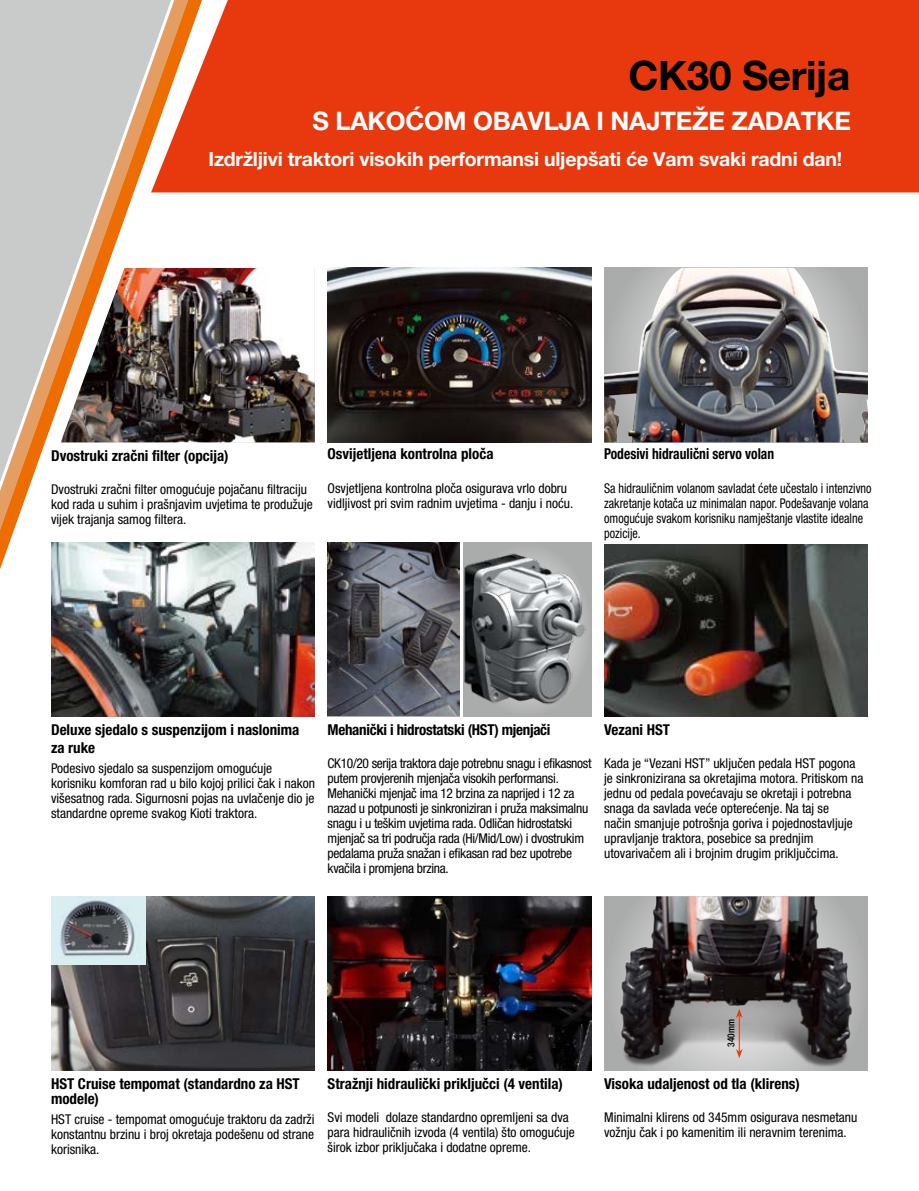
<style>
.page{position:relative;width:919px;height:1191px;background:#fff}
.page>*{position:absolute;margin:0;border:0;box-sizing:border-box;transform-origin:0 0}
.t1{font:700 40.5px "Helvetica Neue LT Pro";letter-spacing:-.01em;color:#000}
.t2{font:700 25.5px "Helvetica Neue LT Pro";letter-spacing:-.01em;color:#fff}
.t3{font:700 19.5px "Helvetica Neue LT Pro";letter-spacing:-.01em;color:#fff}
.t4{font:700 condensed 15px/18px "Helvetica Neue LT Pro";color:#000}
.t5{font:700 condensed 15px "Helvetica Neue LT Pro";letter-spacing:-.02em;color:#000}
.t6{font:700 condensed 15px "Helvetica Neue LT Pro";color:#000;scale:.9 1}
.t7{font:condensed 13.5px/15px "Helvetica Neue LT Pro";color:#000}
.t8{font:condensed 13.5px/15px "Helvetica Neue LT Pro";letter-spacing:-.02em;color:#000}
.t9{font:condensed 13.5px/15px "Helvetica Neue LT Pro";color:#000;scale:.9 1}
.t10{font:500 condensed 9.75px "Helvetica Neue";letter-spacing:.005em;color:#000}
</style>
<div class="page">
<div style="left:202px;top:0;width:716px;height:192px;background:#e8390e"></div>
<svg style="left:193px;top:0;width:9px;height:443px"></svg>
<svg style="left:0;top:0;width:193px;height:1071px"></svg>
<img style="left:604px;top:268px;width:263px;height:174px">
<img style="left:604px;top:896px;width:263px;height:174px">
<hr style="left:739px;top:1015px;width:1px;height:36px;background:#e8390e">
<svg style="left:736px;top:1008px;width:6px;height:9px"></svg>
<svg style="left:736px;top:1049px;width:6px;height:9px"></svg>
<img style="left:327px;top:268px;width:264px;height:174px">
<img style="left:327px;top:542px;width:132px;height:174px">
<div style="left:463px;top:542px;width:128px;height:174px;background:#aaabab"></div>
<img style="left:464px;top:552px;width:122px;height:156px">
<img style="left:327px;top:896px;width:264px;height:174px">
<img style="left:61px;top:268px;width:254px;height:174px">
<img style="left:51px;top:896px;width:264px;height:174px">
<img style="left:51px;top:896px;width:94px;height:69px">
<img style="left:51px;top:542px;width:264px;height:174px">
<img style="left:604px;top:544px;width:263px;height:172px">
<h1 class="t1" style="left:628px;top:50px;width:223px">CK30 Serija</h1>
<h2 class="t2" style="left:312px;top:105px;width:540px">S LAKOĆOM OBAVLJA I NAJTEŽE ZADATKE</h2>
<h3 class="t3" style="left:208px;top:147px;width:635px">Izdržljivi traktori visokih performansi uljepšati će Vam svaki radni dan!</h3>
<p class="t4" style="left:51px;top:446px;width:179px">Dvostruki zračni filter (opcija)</p>
<p class="t7" style="left:51px;top:481px;width:263px">Dvostruki zračni filter omogućuje pojačanu filtraciju kod rada u suhim i prašnjavim uvjetima te produžuje vijek trajanja samog filtera.</p>
<p class="t4" style="left:327px;top:445px;width:167px">Osvijetljena kontrolna ploča</p>
<p class="t7" style="left:327px;top:480px;width:247px">Osvjetljena kontrolna ploča osigurava vrlo dobru vidljivost pri svim radnim uvjetima - danju i noću.</p>
<p class="t6" style="left:604px;top:445px;width:190px">Podesivi hidraulični servo volan</p>
<p class="t9" style="left:604px;top:480px;width:299px">Sa hidrauličnim volanom savladat ćete učestalo i intenzivno zakretanje kotača uz minimalan napor. Podešavanje volana omogućuje svakom korisniku namještanje vlastite idealne pozicije.</p>
<p class="t4" style="left:51px;top:720px;width:250px">Deluxe sjedalo s suspenzijom i naslonima za ruke</p>
<p class="t7" style="left:51px;top:760px;width:265px">Podesivo sjedalo sa suspenzijom omogućuje korisniku komforan rad u bilo kojoj prilici čak i nakon višesatnog rada. Sigurnosni pojas na uvlačenje dio je standardne opreme svakog Kioti traktora.</p>
<p class="t5" style="left:327px;top:720px;width:224px">Mehanički i hidrostatski (HST) mjenjači</p>
<p class="t8" style="left:327px;top:755px;width:265px">CK10/20 serija traktora daje potrebnu snagu i efikasnost putem provjerenih mjenjača visokih performansi.<br>Mehanički mjenjač ima 12 brzina za naprijed i 12 za nazad u potpunosti je sinkroniziran i pruža maksimalnu snagu i u teškim uvjetima rada. Odličan hidrostatski mjenjač sa tri područja rada (Hi/Mid/Low) i dvostrukim pedalama pruža snažan i efikasan rad bez upotrebe kvačila i promjena brzina.</p>
<p class="t4" style="left:604px;top:720px;width:68px">Vezani HST</p>
<p class="t7" style="left:604px;top:755px;width:261px">Kada je “Vezani HST” uključen pedala HST pogona je sinkronizirana sa okretajima motora. Pritiskom na jednu od pedala povećavaju se okretaji i potrebna snaga da savlada veće opterećenje. Na taj se<br>način smanjuje potrošnja goriva i pojednostavljuje upravljanje traktora, posebice sa prednjim utovarivačem ali i brojnim drugim priključcima.</p>
<p class="t4" style="left:51px;top:1076px;width:250px;line-height:15px">HST Cruise tempomat (standardno za HST modele)</p>
<p class="t7" style="left:51px;top:1111px;width:265px;text-align:justify">HST cruise - tempomat omogućuje traktoru da zadrži konstantnu brzinu i broj okretaja podešenu od strane korisnika.</p>
<p class="t4" style="left:327px;top:1074px;width:237px">Stražnji hidraulički priključci (4 ventila)</p>
<p class="t7" style="left:327px;top:1109px;width:249px">Svi modeli dolaze standardno opremljeni sa dva para hidrauličnih izvoda (4 ventila) što omogućuje širok izbor priključaka i dodatne opreme.</p>
<p class="t10" style="left:725px;top:1046px;width:29px;rotate:-90deg">340mm</p>
<p class="t4" style="left:604px;top:1074px;width:197px">Visoka udaljenost od tla (klirens)</p>
<p class="t7" style="left:604px;top:1109px;width:255px">Minimalni klirens od 345mm osigurava nesmetanu vožnju čak i po kamenitim ili neravnim terenima.</p>
</div>
